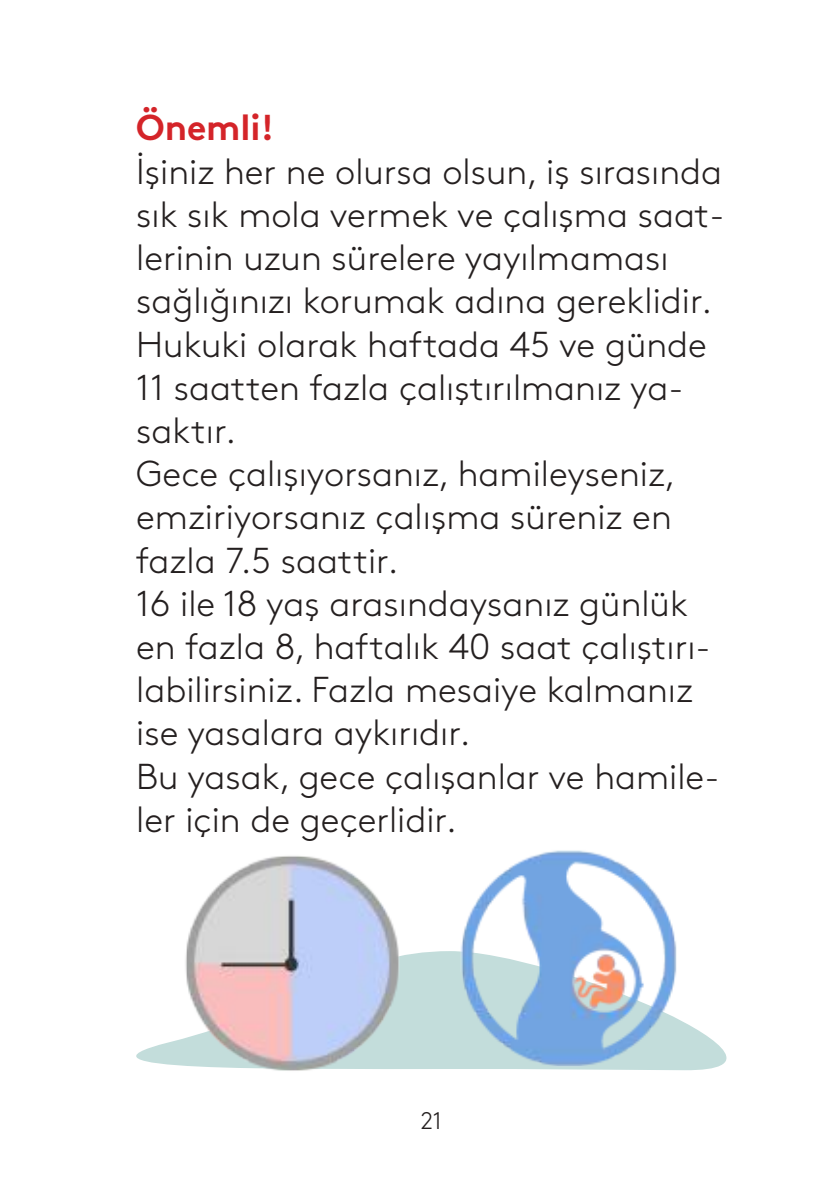
<style>
.page{position:relative;width:840px;height:1191px;background:#fff}
.page>*{position:absolute;margin:0;border:0;box-sizing:border-box;transform-origin:0 0}
.t1{font:300 36px/43.2px "Brown";color:#241f1f}
.t2{font:700 36px "Brown";color:#d42429}
.t3{font:300 24px "Brown";color:#241f1f}
</style>
<div class="page">
<svg style="left:136px;top:951px;width:591px;height:118px"></svg>
<img style="left:453px;top:850px;width:253px;height:221px">
<img style="left:177px;top:856px;width:242px;height:215px">
<p class="t2" style="left:136px;top:99px;width:139px">Önemli!</p>
<p class="t1" style="left:136px;top:147px;width:589px">İşiniz her ne olursa olsun, iş sırasında sık sık mola vermek ve çalışma saat&shy;lerinin uzun sürelere yayılmaması sağlığınızı korumak adına gereklidir.<br>Hukuki olarak haftada 45 ve günde<br>11 saatten fazla çalıştırılmanız ya&shy;saktır.<br>Gece çalışıyorsanız, hamileyseniz, emziriyorsanız çalışma süreniz en fazla 7.5 saattir.<br>16 ile 18 yaş arasındaysanız günlük en fazla 8, haftalık 40 saat çalıştırı&shy;labilirsiniz. Fazla mesaiye kalmanız ise yasalara aykırıdır.<br>Bu yasak, gece çalışanlar ve hamile&shy;ler için de geçerlidir.</p>
<p class="t3" style="left:420px;top:1103px;width:23px">21</p>
</div>
